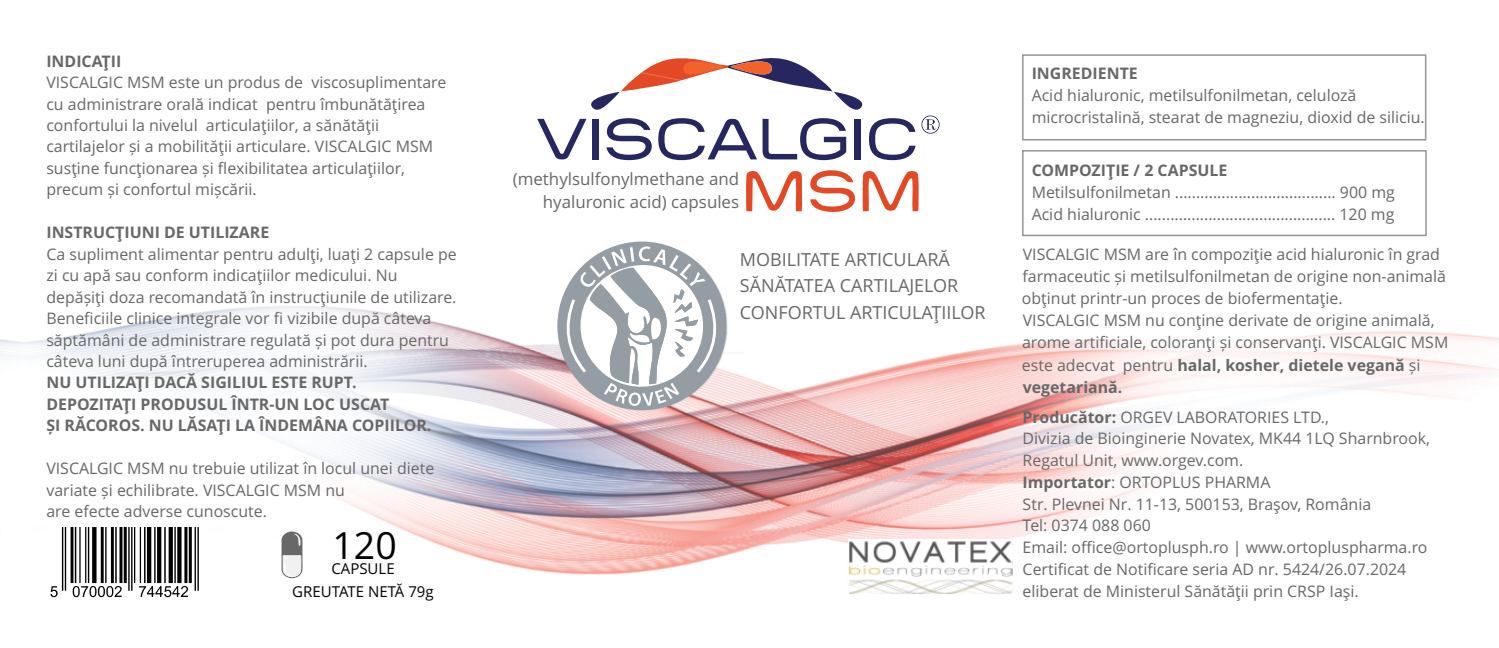
<style>
.page{position:relative;width:1499px;height:648px;background:#fff}
.page>*{position:absolute;margin:0;border:0;box-sizing:border-box;transform-origin:0 0}
.t1{font:37.5px "Open Sans";color:#000}
.t2{font:18px/26.4px "Open Sans";color:#686868}
.t3{font:16.8px/23.1px "Open Sans";color:#686868;text-align:right}
.t4{font:15.9px/21.3px "Open Sans";color:#686868}
.t5{font:700 15.9px/21.3px "Open Sans";color:#686868}
.t6{font:15px/22.5px "Open Sans";color:#000;text-align:center}
.s1{font-weight:700}
</style>
<div class="page">
<img style="left:0;top:54px;width:1498px;height:540px">
<div style="left:1021px;top:54px;width:405px;height:86px;border:2px solid #939598"></div>
<div style="left:1021px;top:150px;width:405px;height:86px;border:2px solid #939598"></div>
<svg style="left:726px;top:244px;width:269px;height:88px"></svg>
<div style="left:557px;top:241px;width:169px;height:169px;background:#939da3;border:1px solid #939da3;border-radius:50%"></div>
<svg style="left:562px;top:246px;width:157px;height:161px"></svg>
<img style="left:848px;top:539px;width:163px;height:56px">
<svg style="left:481px;top:54px;width:499px;height:183px"></svg>
<svg style="left:745px;top:166px;width:174px;height:47px"></svg>
<svg style="left:528px;top:54px;width:411px;height:106px"></svg>
<img style="left:922px;top:116px;width:16px;height:17px">
<svg style="left:0;top:525px;width:238px;height:69px"></svg>
<img style="left:46px;top:528px;width:162px;height:70px">
<svg style="left:263px;top:531px;width:54px;height:63px"></svg>
<p class="t5" style="left:46px;top:52px;width:76px">INDICAŢII</p>
<p class="t4" style="left:46px;top:73px;width:401px">VISCALGIC MSM este un produs de viscosuplimentare cu administrare orală indicat pentru îmbunătăţirea confortului la nivelul articulaţiilor, a sănătăţii cartilajelor și a mobilităţii articulare. VISCALGIC MSM susţine funcţionarea și flexibilitatea articulaţiilor, precum și confortul mișcării.</p>
<p class="t5" style="left:46px;top:223px;width:224px">INSTRUCŢIUNI DE UTILIZARE</p>
<p class="t4" style="left:46px;top:245px;width:412px">Ca supliment alimentar pentru adulţi, luaţi 2 capsule pe zi cu apă sau conform indicaţiilor medicului. Nu depășiţi doza recomandată în instrucţiunile de utilizare.<br>Beneficiile clinice integrale vor fi vizibile după câteva săptămâni de administrare regulată și pot dura pentru câteva luni după întreruperea administrării.</p>
<p class="t5" style="left:46px;top:374px;width:386px">NU UTILIZAŢI DACĂ SIGILIUL ESTE RUPT.<br>DEPOZITAŢI PRODUSUL ÎNTR-UN LOC USCAT<br>ȘI RĂCOROS. NU LĂSAŢI LA ÎNDEMÂNA COPIILOR.</p>
<p class="t4" style="left:46px;top:459px;width:389px">VISCALGIC MSM nu trebuie utilizat în locul unei diete variate și echilibrate. VISCALGIC MSM nu<br>are efecte adverse cunoscute.</p>
<h1 class="t1" style="left:332px;top:530px;width:66px">120</h1>
<p class="t6" style="left:292px;top:559px;width:143px">CAPSULE<br>GREUTATE NETĂ 79g</p>
<p class="t3" style="left:513px;top:169px;width:228px">(methylsulfonylmethane and hyaluronic acid) capsules</p>
<p class="t2" style="left:739px;top:248px;width:247px">MOBILITATE ARTICULARĂ<br>SĂNĂTATEA CARTILAJELOR<br>CONFORTUL ARTICULAŢIILOR</p>
<p class="t5" style="left:1031px;top:64px;width:108px">INGREDIENTE</p>
<p class="t4" style="left:1031px;top:86px;width:394px;line-height:22.2px">Acid hialuronic, metilsulfonilmetan, celuloză microcristalină, stearat de magneziu, dioxid de siliciu.</p>
<p class="t5" style="left:1031px;top:161px;width:197px">COMPOZIŢIE / 2 CAPSULE</p>
<p class="t4" style="left:1031px;top:183px;width:365px;line-height:22.2px">Metilsulfonilmetan ...................................... 900 mg<br>Acid hialuronic ............................................. 120 mg</p>
<p class="t4" style="left:1021px;top:245px;width:428px;line-height:22.2px">VISCALGIC MSM are în compoziţie acid hialuronic în grad farmaceutic și metilsulfonilmetan de origine non-animală obţinut printr-un proces de biofermentaţie.<br>VISCALGIC MSM nu conţine derivate de origine animală, arome artificiale, coloranţi și conservanţi. VISCALGIC MSM este adecvat pentru <span class="s1">halal, kosher, dietele vegană</span> și <span class="s1">vegetariană.</span></p>
<p class="t4" style="left:1022px;top:408px;width:409px"><span class="s1">Producător:</span> ORGEV LABORATORIES LTD.,<br>Divizia de Bioinginerie Novatex, MK44 1LQ Sharnbrook, Regatul Unit, www.orgev.com.<br><span class="s1">Importator</span>: ORTOPLUS PHARMA<br>Str. Plevnei Nr. 11-13, 500153, Braşov, România<br>Tel: 0374 088 060<br>Email: office@ortoplusph.ro | www.ortopluspharma.ro Certificat de Notificare seria AD nr. 5424/26.07.2024 eliberat de Ministerul Sănătăţii prin CRSP Iaşi.</p>
</div>
